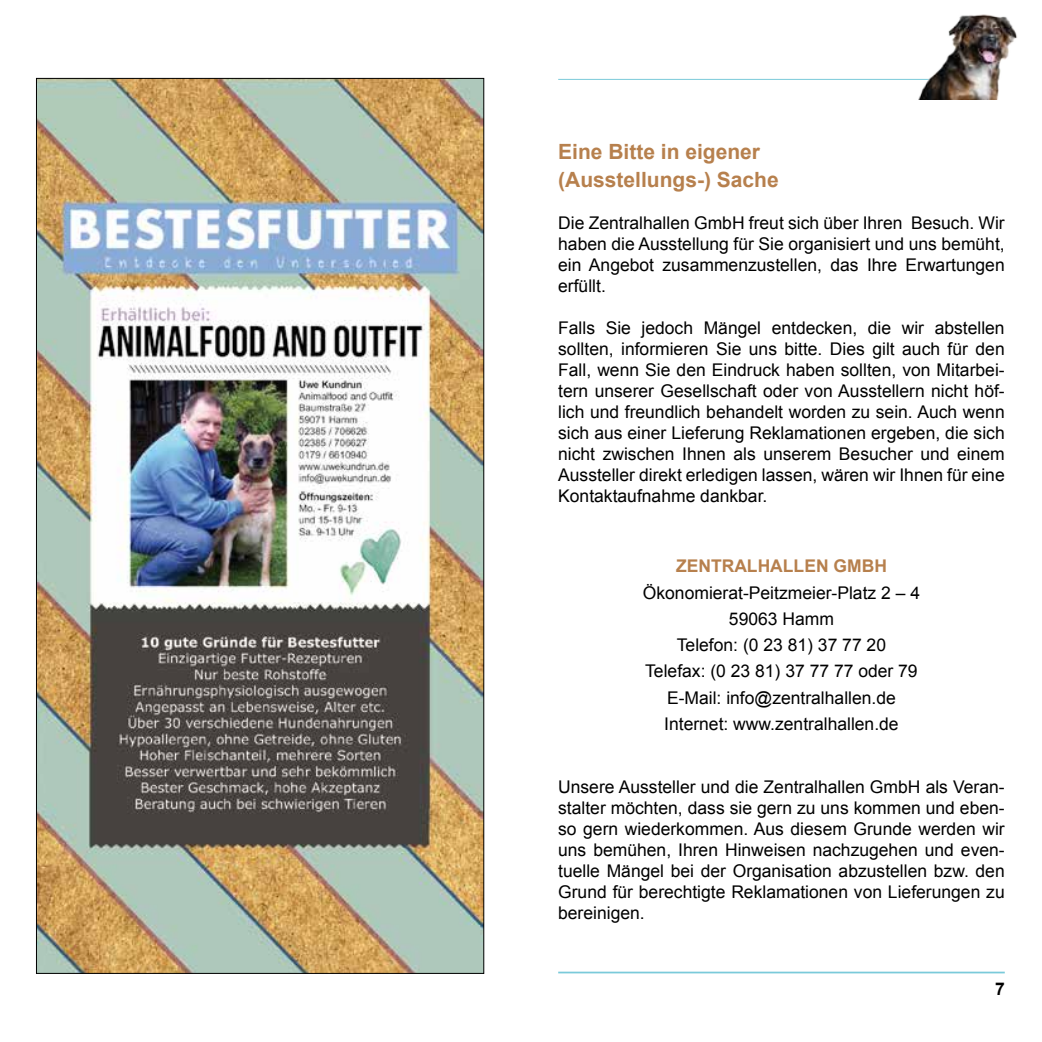
<style>
.page{position:relative;width:1042px;height:1042px;background:#fff}
.page>*{position:absolute;margin:0;border:0;box-sizing:border-box;transform-origin:0 0}
.t1{font:700 21px/28px "Arial";color:#b7804d}
.t2{font:17.5px/21px "Arial";color:#000;text-align:justify}
.t3{font:700 17.5px "Arial";color:#b7804d}
.t4{font:700 17.5px "Arial";color:#000}
.s1{font-style:inherit}
</style>
<div class="page">
<hr style="left:558px;top:79px;width:394px;height:1px;background:#7acada">
<hr style="left:558px;top:971px;width:447px;height:2px;background:#7acada">
<img style="left:910px;top:14px;width:107px;height:85px">
<img style="left:38px;top:80px;width:444px;height:892px">
<p class="t1" style="left:558px;top:138px;width:222px">Eine Bitte in eigener (Ausstellungs-) Sache</p>
<p class="t2" style="left:558px;top:213px;width:448px">Die Zentralhallen GmbH freut sich über Ihren Besuch. Wir haben die Ausstellung für Sie organisiert und uns bemüht, ein Angebot zusammenzustellen, das Ihre Erwartungen erfüllt.</p>
<p class="t2" style="left:558px;top:318px;width:448px">Falls Sie jedoch Mängel entdecken, die wir abstellen sollten, informieren Sie uns bitte. Dies gilt auch für den Fall, wenn Sie den Eindruck haben sollten, von Mitarbei&shy;tern unserer Gesellschaft oder von Ausstellern nicht höf&shy;lich und freundlich behandelt worden zu sein. Auch wenn sich aus einer Lieferung Reklamationen ergeben, die sich nicht zwischen Ihnen als unserem Besucher und einem Aussteller direkt erledigen lassen, wären wir Ihnen für eine Kontaktaufnahme dankbar.</p>
<p class="t3" style="left:676px;top:554px;width:212px">ZENTRALHALLEN GMBH</p>
<p class="t2" style="left:643px;top:579px;width:279px;line-height:26.2px;text-align:center">Ökonomierat-Peitzmeier-Platz 2 – 4<br>59063 Hamm<br>Telefon: (0 23 81) 37 77 20<br>Telefax: (0 23 81) 37 77 77 oder 79<br>E-Mail: info@zentralhallen.de<br>Internet: www.zentralhallen.de</p>
<p class="t2" style="left:558px;top:776px;width:448px">Unsere Aussteller und die <span class="s1">Z</span>entralhallen GmbH als Veran&shy;stalter möchten, dass sie gern zu uns kommen und eben&shy;so gern wiederkommen. Aus diesem Grunde werden wir uns bemühen, Ihren Hinweisen nachzugehen und even&shy;tuelle Mängel bei der Organisation abzustellen bzw. den Grund für berechtigte Reklamationen von Lieferungen zu bereinigen.</p>
<p class="t4" style="left:995px;top:977px;width:11px">7</p>
</div>
